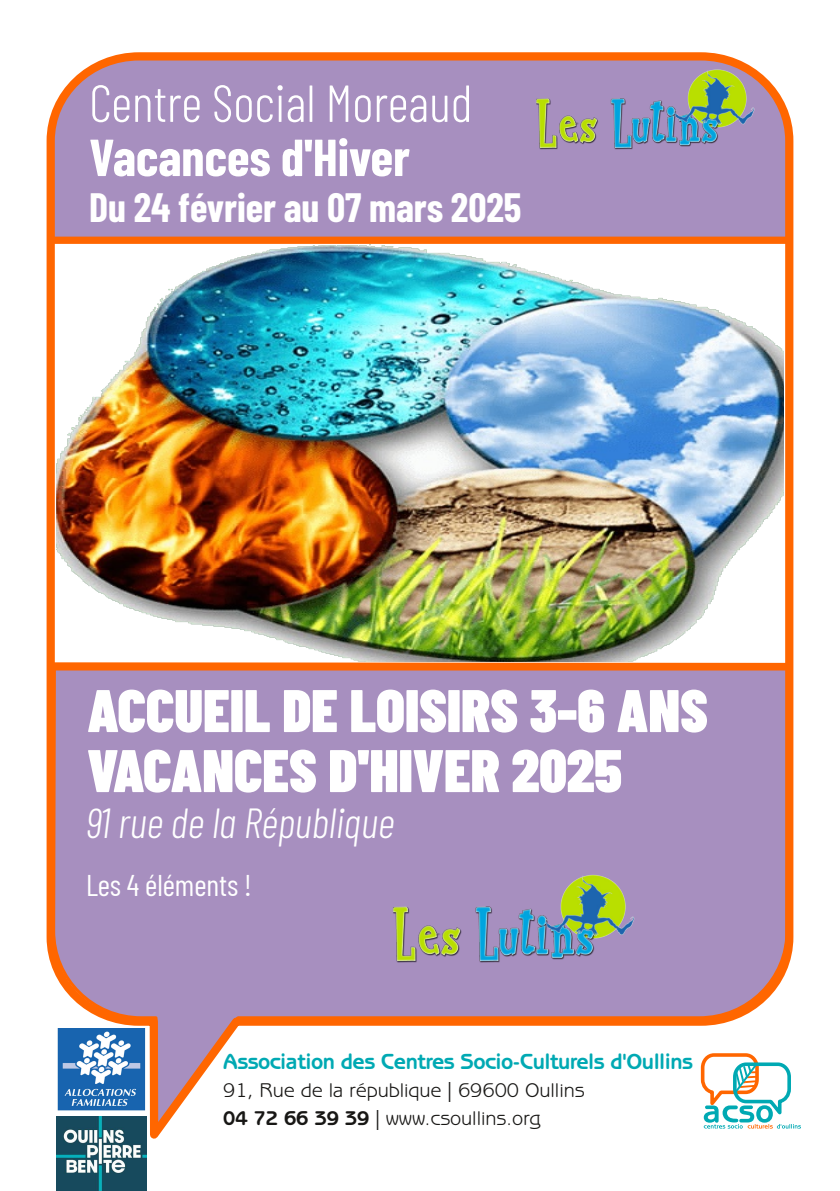
<style>
.page{position:relative;width:840px;height:1191px;background:#fff}
.page>*{position:absolute;margin:0;border:0;box-sizing:border-box;transform-origin:0 0}
.t1{font:900 60px/60px "Barlow Condensed";letter-spacing:-.005em;color:#fff}
.t2{font:300 52px "Barlow Condensed";letter-spacing:-.005em;color:#fff}
.t3{font:700 52px "Barlow Condensed";letter-spacing:-.005em;color:#fff}
.t4{font:italic 300 42px "Barlow Condensed";color:#fff}
.t5{font:700 40px "Barlow Condensed";letter-spacing:-.005em;color:#fff}
.t6{font:30px "Barlow Condensed";color:#fff}
.t7{font:700 22px "Benguiat Gothic Std";letter-spacing:-.025em;color:#00a9b3}
.t8{font:20px/28px "Benguiat Gothic Std";letter-spacing:-.005em;color:#181715}
.s1{font-weight:700}
</style>
<div class="page">
<img style="left:46px;top:52px;width:751px;height:1087px">
<div style="left:52px;top:663px;width:736px;height:7px;background:#f60"></div>
<div style="left:51px;top:237px;width:737px;height:7px;background:#f60"></div>
<svg style="left:700px;top:1053px;width:100px;height:75px"></svg>
<img style="left:383px;top:871px;width:254px;height:101px">
<img style="left:528px;top:65px;width:228px;height:92px">
<img style="left:56px;top:1028px;width:90px;height:83px">
<img style="left:56px;top:1116px;width:91px;height:75px">
<h2 class="t2" style="left:89px;top:70px;width:384px">Centre Social Moreaud</h2>
<h2 class="t3" style="left:89px;top:124px;width:322px">Vacances d'Hiver</h2>
<h3 class="t5" style="left:89px;top:182px;width:433px">Du 24 février au 07 mars 2025</h3>
<h1 class="t1" style="left:87px;top:678px;width:621px">ACCUEIL DE LOISIRS 3-6 ANS<br>VACANCES D'HIVER 2025</h1>
<h3 class="t4" style="left:86px;top:796px;width:310px">91 rue de la République</h3>
<h3 class="t6" style="left:86px;top:866px;width:167px">Les 4 éléments !</h3>
<p class="t7" style="left:223px;top:1053px;width:471px">Association des Centres Socio-Culturels d'Oullins</p>
<p class="t8" style="left:223px;top:1079px;width:363px">91, Rue de la république | 69600 Oullins<br><span class="s1">04 72 66 39 39</span> | www.csoullins.org</p>
</div>
